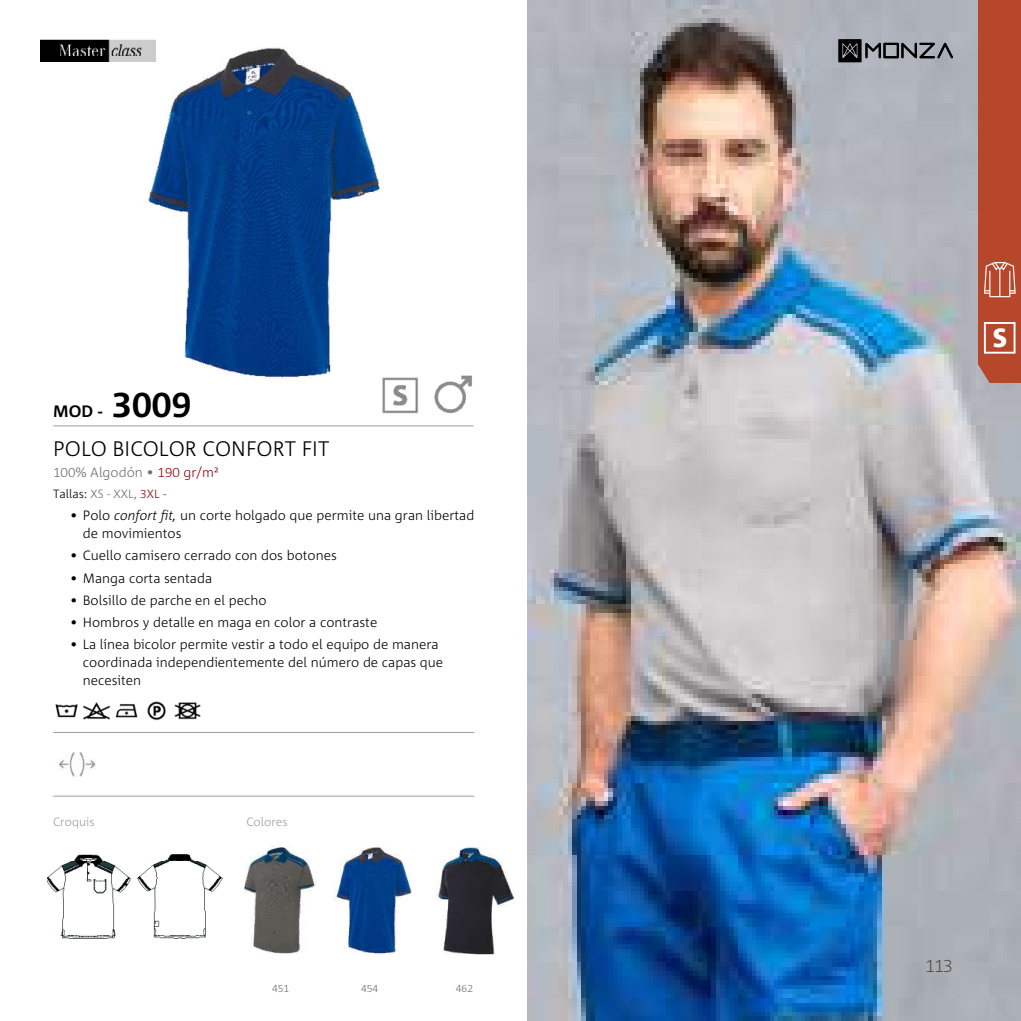
<style>
.page{position:relative;width:1021px;height:1021px;background:#fff}
.page>*{position:absolute;margin:0;border:0;box-sizing:border-box;transform-origin:0 0}
.t1{font:800 26.25px "Corpid";color:#fff}
.t2{font:300 21px "Corpid";color:#000}
.t3{font:18px "Corpid";color:#5a4f4a}
.t4{font:700 16.5px "Corpid";color:#000}
.t5{font:300 13.5px/18px "Corpid";color:#000}
.t6{font:300 13.5px "Corpid";color:#707172}
.t7{font:300 12px "Corpid";color:#000}
.t8{font:300 12px "Corpid";color:#9c9e9f}
.t9{font:300 10.5px "Corpid Caps";color:#707172}
.s1{font-family:"Corpid Caps";font-size:36px}
.s2{font-family:"Corpid Caps"}
.s3{font-family:"Corpid Caps";color:#890c13}
.s4{color:#890c13}
.s5{color:#707172}
.s6{font-style:italic}
.s7{font-family:"Corpid Caps";font-weight:300}
</style>
<div class="page">
<img style="left:527px;top:0;width:493px;height:1020px">
<img style="left:146px;top:39px;width:234px;height:339px">
<hr style="left:53px;top:732px;width:421px;height:1px;background:#9c9e9f">
<hr style="left:53px;top:795px;width:421px;height:1px;background:#9c9e9f">
<img style="left:55px;top:704px;width:23px;height:14px">
<img style="left:83px;top:702px;width:26px;height:18px">
<img style="left:115px;top:704px;width:23px;height:14px">
<img style="left:147px;top:701px;width:19px;height:20px">
<img style="left:174px;top:702px;width:26px;height:18px">
<img style="left:59px;top:752px;width:37px;height:25px">
<hr style="left:53px;top:425px;width:420px;height:1px;background:#9c9e9f">
<img style="left:375px;top:370px;width:44px;height:44px">
<img style="left:434px;top:375px;width:38px;height:39px">
<img style="left:244px;top:846px;width:73px;height:108px">
<img style="left:333px;top:847px;width:79px;height:107px">
<img style="left:437px;top:847px;width:77px;height:108px">
<img style="left:48px;top:854px;width:175px;height:85px">
<img style="left:41px;top:39px;width:114px;height:24px">
<div style="left:978px;top:0;width:42px;height:364px;background:#b6472a"></div>
<svg style="left:978px;top:364px;width:42px;height:19px"></svg>
<div style="left:983px;top:322px;width:32px;height:31px;background:#b6472a;border:2px solid #fff"></div>
<svg style="left:984px;top:262px;width:31px;height:35px"></svg>
<svg style="left:838px;top:39px;width:115px;height:23px;background:#6d6f75"></svg>
<p class="t4" style="left:53px;top:402px;width:140px">MOD - <span class="s1">3009</span></p>
<h2 class="t2" style="left:53px;top:437px;width:277px">POLO BICOLOR CONFORT FIT</h2>
<p class="t6" style="left:53px;top:465px;width:167px"><span class="s2">100</span>% Algodón • <span class="s3">190</span> <span class="s4">gr/m²</span></p>
<p class="t7" style="left:53px;top:487px;width:115px">Tallas: <span class="s5">XS - XXL,</span> <span class="s3">3</span><span class="s4">XL -</span></p>
<p class="t5" style="left:83px;top:506px;width:393px;text-indent:-13px">• Polo <span class="s6">confort fit,</span> un corte holgado que permite una gran libertad de movimientos</p>
<p class="t5" style="left:70px;top:547px;width:268px">• Cuello camisero cerrado con dos botones</p>
<p class="t5" style="left:70px;top:569px;width:144px">• Manga corta sentada</p>
<p class="t5" style="left:70px;top:591px;width:198px">• Bolsillo de parche en el pecho</p>
<p class="t5" style="left:70px;top:613px;width:309px">• Hombros y detalle en maga en color a contraste</p>
<p class="t5" style="left:83px;top:636px;width:362px;text-indent:-13px">• La línea bicolor permite vestir a todo el equipo de manera coordinada independientemente del número de capas que necesiten</p>
<p class="t8" style="left:53px;top:815px;width:43px">Croquis</p>
<p class="t8" style="left:246px;top:815px;width:43px">Colores</p>
<p class="t9" style="left:272px;top:982px;width:19px">451</p>
<p class="t9" style="left:361px;top:982px;width:19px">454</p>
<p class="t9" style="left:456px;top:982px;width:19px">462</p>
<h1 class="t1" style="left:992px;top:323px;width:16px">S</h1>
<h3 class="t3" style="left:925px;top:955px;width:29px">11<span class="s7">3</span></h3>
</div>
